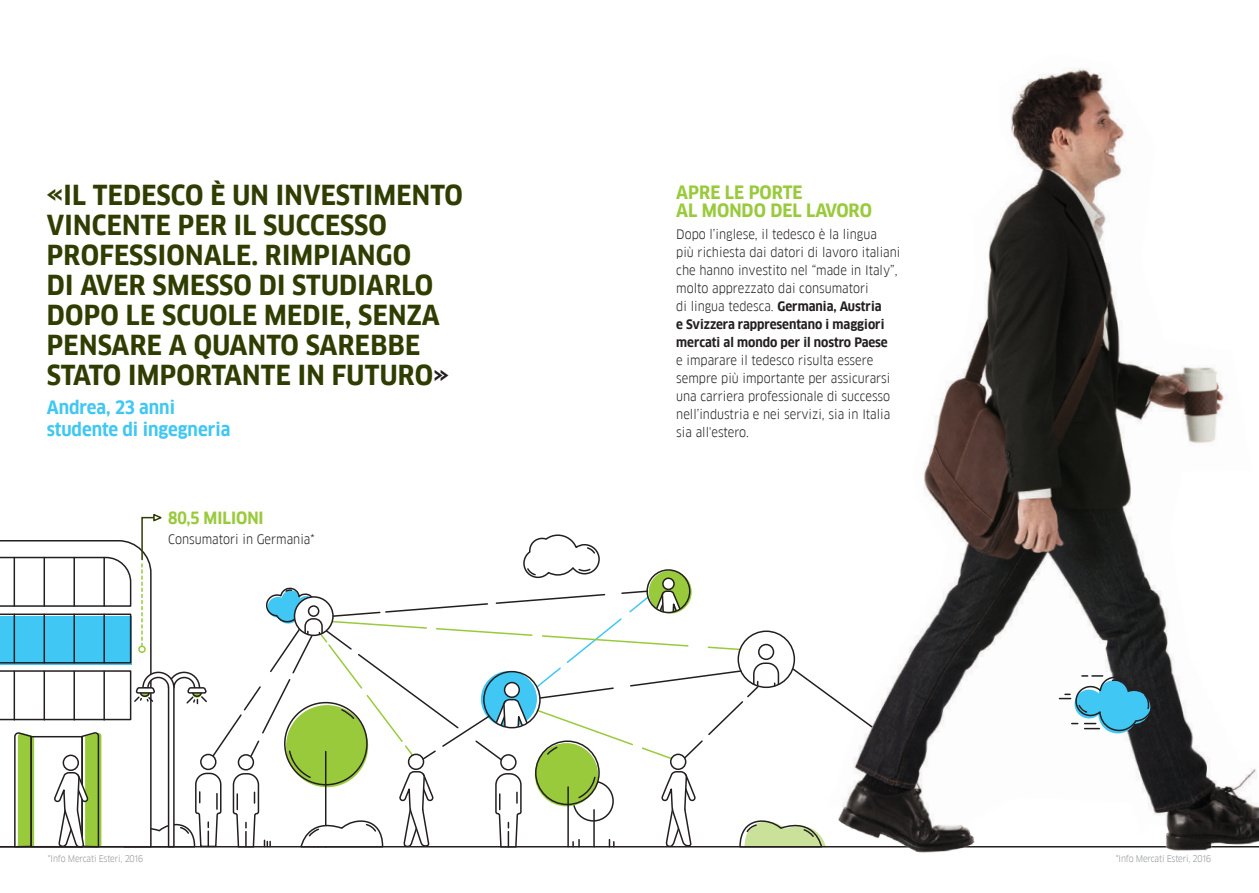
<style>
.page{position:relative;width:1259px;height:893px;background:#fff}
.page>*{position:absolute;margin:0;border:0;box-sizing:border-box;transform-origin:0 0}
.t1{font:700 27px/30px "Goethe FF Clan";letter-spacing:.01em;color:#2f3d01}
.t2{font:700 18px/22.5px "Goethe FF Clan";color:#40c7f4}
.t3{font:700 18px/18px "Goethe FF Clan";color:#99ca3b}
.t4{font:700 16.5px "Goethe FF Clan";color:#99ca3b}
.t5{font:12.75px/18px "Goethe FF Clan";color:#231f20}
.t6{font:9px "Goethe FF Clan";letter-spacing:-.02em;color:#939598}
.s1{font-size:25.5px;color:#231f20}
.s2{font-weight:700}
</style>
<div class="page">
<img style="left:874px;top:68px;width:385px;height:785px">
<svg style="left:0;top:514px;width:874px;height:334px"></svg>
<svg style="left:1059px;top:673px;width:95px;height:63px"></svg>
<h1 class="t1" style="left:47px;top:180px;width:418px">«IL TEDESCO È UN INVESTIMENTO<br>VINCENTE PER IL SUCCESSO<br>PROFESSIONALE. RIMPIANGO<br>DI AVER SMESSO DI STUDIARLO<br>DOPO LE SCUOLE MEDIE, SENZA<br>PENSARE A QUANTO SAREBBE<br>STATO IMPORTANTE IN FUTURO<span class="s1">»</span></h1>
<h2 class="t2" style="left:47px;top:396px;width:185px">Andrea, 23 anni studente di ingegneria</h2>
<p class="t4" style="left:168px;top:508px;width:97px">80,5 MILIONI</p>
<p class="t5" style="left:168px;top:530px;width:148px">Consumatori in Germania*</p>
<h2 class="t3" style="left:676px;top:183px;width:197px">APRE LE PORTE<br>AL MONDO DEL LAVORO</h2>
<p class="t5" style="left:676px;top:225px;width:226px">Dopo l’inglese, il tedesco è la lingua<br>più richiesta dai datori di lavoro italiani che hanno investito nel “made in Italy”, molto apprezzato dai consumatori<br>di lingua tedesca. <span class="s2">Germania, Austria<br>e Svizzera rappresentano i maggiori mercati al mondo per il nostro Paese</span></p>
<p class="t5" style="left:676px;top:351px;width:216px">e imparare il tedesco risulta essere sempre più importante per assicurarsi una carriera professionale di successo nell’industria e nei servizi, sia in Italia sia all'estero.</p>
<p class="t6" style="left:48px;top:853px;width:97px">*Info Mercati Esteri, 2016</p>
<p class="t6" style="left:1115px;top:853px;width:97px">*Info Mercati Esteri, 2016</p>
</div>
